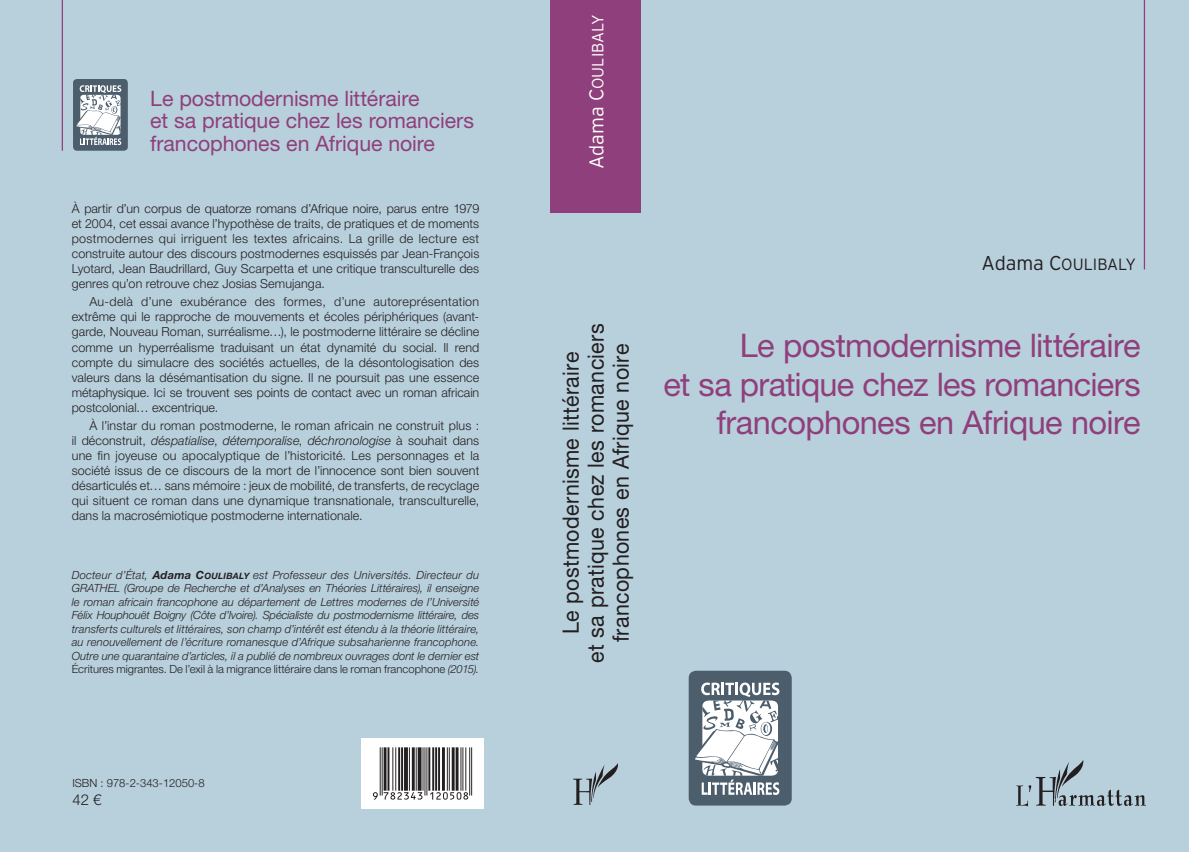
<style>
.page{position:relative;width:1189px;height:852px;background:#fff}
.page>*{position:absolute;margin:0;border:0;box-sizing:border-box;transform-origin:0 0}
.t1{font:32.5px/38.8px "Helvetica Neue LT Std";letter-spacing:-.02em;color:#8f3f7b;text-align:right}
.t2{font:22.5px/25px "Helvetica Neue LT Std";letter-spacing:.015em;color:#231f20;text-align:center;scale:.95 1}
.t3{font:21.25px/22.5px "Helvetica Neue LT Std";letter-spacing:-.005em;color:#8f3f7b}
.t4{font:300 16.25px "Interstate";letter-spacing:-.01em;color:#231f20}
.t5{font:300 16.25px "Interstate";letter-spacing:-.01em;color:#fff}
.t6{font:300 15px "Helvetica Neue LT Std";color:#231f20}
.t7{font:300 12.5px/15px "Helvetica Neue LT Std";letter-spacing:.005em;color:#231f20;text-align:justify}
.t8{font:italic 300 11.25px/13.5px "Helvetica Neue LT Std";color:#231f20;text-align:justify}
.t9{font:300 11.25px "Helvetica Neue LT Std";color:#231f20}
.s1{font-style:italic}
.s2{font-weight:700}
.s3{font-weight:700;font-size:8.75px}
.s4{font-style:normal}
.s5{font-size:20px}
</style>
<div class="page">
<div style="left:0;top:0;width:1189px;height:851px;background:#b8cfdc"></div>
<img style="left:574px;top:764px;width:43px;height:40px">
<div style="left:689px;top:670px;width:103px;height:135px;background:#4c5d6c;border-radius:7px"></div>
<svg style="left:695px;top:682px;width:84px;height:112px"></svg>
<div style="left:361px;top:737px;width:123px;height:71px;background:#fff"></div>
<hr style="left:1144px;top:0;width:1px;height:269px;background:#8f3f7b">
<div style="left:73px;top:79px;width:55px;height:72px;background:#4c5d6c;border-radius:4px"></div>
<svg style="left:76px;top:85px;width:45px;height:60px"></svg>
<hr style="left:62px;top:0;width:1px;height:151px;background:#8f3f7b">
<img style="left:1017px;top:760px;width:128px;height:46px">
<div style="left:550px;top:0;width:90px;height:213px;background:#8f3f7b"></div>
<svg style="left:373px;top:747px;width:99px;height:52px"></svg>
<h3 class="t3" style="left:150px;top:86px;width:325px">Le postmodernisme littéraire<br>et sa pratique chez les romanciers francophones en Afrique noire</h3>
<p class="t7" style="left:72px;top:200px;width:409px">À partir d’un corpus de quatorze romans d’Afrique noire, parus entre 1979 et 2004, cet essai avance l’hypothèse de traits, de pratiques et de moments postmodernes qui irriguent les textes africains. La grille de lecture est construite autour des discours postmodernes esquissés par Jean-François Lyotard, Jean Baudrillard, Guy Scarpetta et une critique transculturelle des genres qu’on retrouve chez Josias Semujanga.</p>
<p class="t7" style="left:72px;top:294px;width:409px;text-indent:18px">Au-delà d’une exubérance des formes, d’une autoreprésentation extrême qui le rapproche de mouvements et écoles périphériques (avant&shy;garde, Nouveau Roman, surréalisme…), le postmoderne littéraire se décline comme un hyperréalisme traduisant un état dynamité du social. Il rend compte du simulacre des sociétés actuelles, de la désontologisation des valeurs dans la désémantisation du signe. Il ne poursuit pas une essence métaphysique. Ici se trouvent ses points de contact avec un roman africain postcolonial… excentrique.</p>
<p class="t7" style="left:72px;top:418px;width:409px;text-indent:18px">À l’instar du roman postmoderne, le roman africain ne construit plus : il déconstruit, <span class="s1">déspatialise</span>, <span class="s1">détemporalise</span>, <span class="s1">déchronologise</span> à souhait dans une fin joyeuse ou apocalyptique de l’historicité. Les personnages et la société issus de ce discours de la mort de l’innocence sont bien souvent désarticulés et… sans mémoire : jeux de mobilité, de transferts, de recyclage qui situent ce roman dans une dynamique transnationale, transculturelle, dans la macrosémiotique postmoderne internationale.</p>
<p class="t8" style="left:72px;top:567px;width:409px">Docteur d’État, <span class="s2">Adama C</span><span class="s3">OULIBALY</span> est Professeur des Universités. Directeur du GRATHEL (Groupe de Recherche et d’Analyses en Théories Littéraires), il enseigne le roman africain francophone au département de Lettres modernes de l’Université Félix Houphouët Boigny (Côte d’Ivoire). Spécialiste du postmodernisme littéraire, des transferts culturels et littéraires, son champ d’intérêt est étendu à la théorie littéraire, au renouvellement de l’écriture romanesque d’Afrique subsaharienne francophone.<br>Outre une quarantaine d’articles, il a publié de nombreux ouvrages dont le dernier est <span class="s4">Écritures migrantes. De l’exil à la migrance littéraire dans le roman francophone</span> (2015).</p>
<p class="t9" style="left:72px;top:775px;width:134px">ISBN : 978-2-343-12050-8</p>
<p class="t6" style="left:72px;top:789px;width:31px">42 €</p>
<h3 class="t5" style="left:588px;top:169px;width:156px;rotate:-90deg"><span class="s5">Adama C</span>OULIBALY</h3>
<h2 class="t2" style="left:558px;top:663px;width:359px;rotate:-90deg">Le postmodernisme littéraire<br>et sa pratique chez les romanciers francophones en Afrique noire</h2>
<h3 class="t4" style="left:981px;top:254px;width:156px"><span class="s5">Adama C</span>OULIBALY</h3>
<h1 class="t1" style="left:663px;top:325px;width:479px">Le postmodernisme littéraire<br>et sa pratique chez les romanciers francophones en Afrique noire</h1>
</div>
